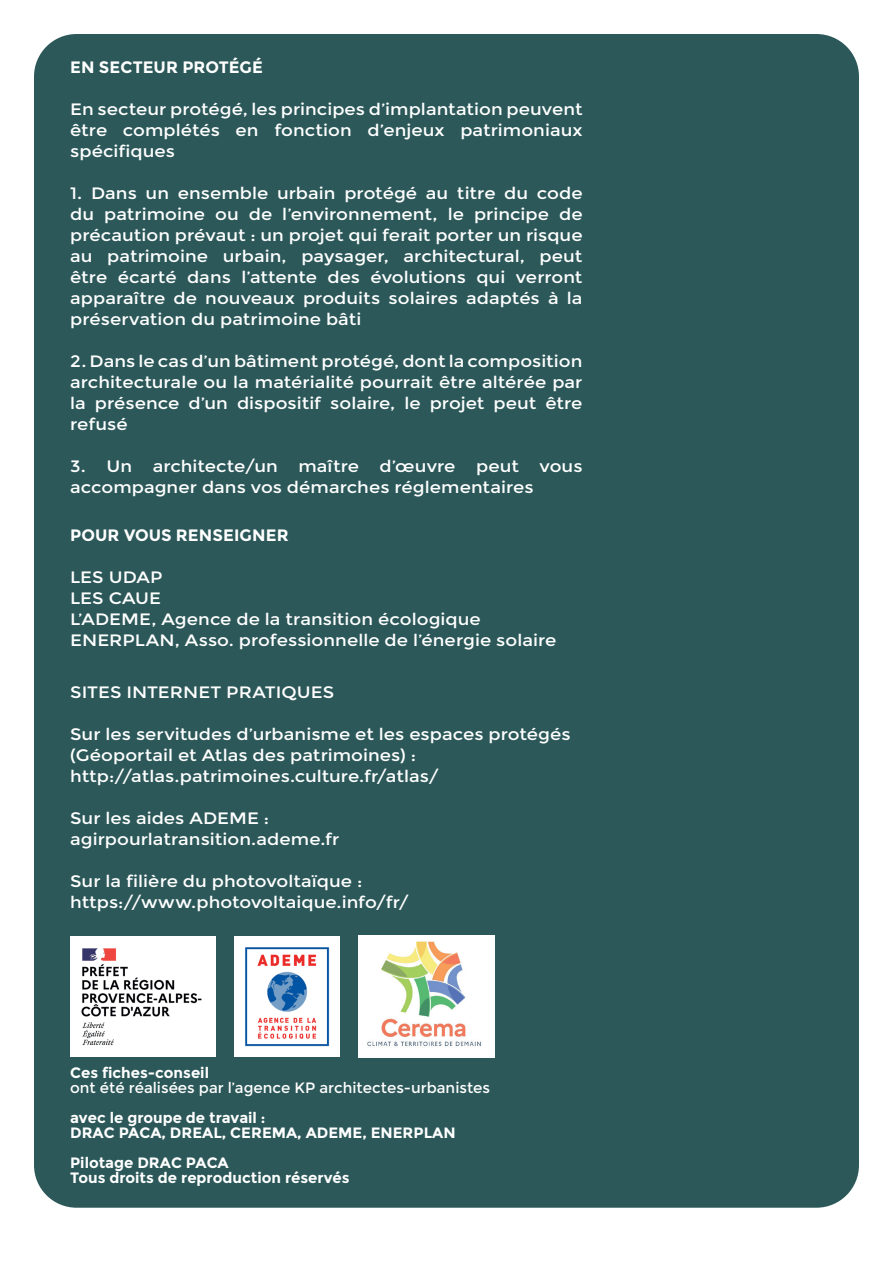
<style>
.page{position:relative;width:893px;height:1263px;background:#fff}
.page>*{position:absolute;margin:0;border:0;box-sizing:border-box;transform-origin:0 0}
.t1{font:16.5px/21px "Montserrat";color:#fff;scale:1.1 1}
.t2{font:700 16.5px "Montserrat";letter-spacing:.005em;color:#fff}
.t3{font:700 15px/15px "Montserrat";color:#fff}
.t4{font:15px "Montserrat";color:#fff}
</style>
<div class="page">
<div style="left:34px;top:34px;width:825px;height:1174px;background:#2c5859;border-radius:43px"></div>
<img style="left:234px;top:936px;width:106px;height:121px">
<img style="left:70px;top:936px;width:146px;height:121px">
<img style="left:358px;top:936px;width:137px;height:121px">
<p class="t2" style="left:70px;top:57px;width:194px">EN SECTEUR PROTÉGÉ</p>
<p class="t1" style="left:70px;top:98px;width:467px;text-align:justify">En secteur protégé, les principes d’implantation peuvent être complétés en fonction d’enjeux patrimoniaux spécifiques</p>
<p class="t1" style="left:70px;top:182px;width:467px;text-align:justify">1. Dans un ensemble urbain protégé au titre du code du patrimoine ou de l’environnement, le principe de précaution prévaut : un projet qui ferait porter un risque au patrimoine urbain, paysager, architectural, peut être écarté dans l’attente des évolutions qui verront apparaître de nouveaux produits solaires adaptés à la préservation du patrimoine bâti</p>
<p class="t1" style="left:70px;top:350px;width:467px;text-align:justify">2. Dans le cas d’un bâtiment protégé, dont la composition architecturale ou la matérialité pourrait être altérée par la présence d’un dispositif solaire, le projet peut être refusé</p>
<p class="t1" style="left:70px;top:455px;width:467px">3. Un architecte/un maître d’œuvre peut vous accompagner dans vos démarches réglementaires</p>
<p class="t2" style="left:70px;top:525px;width:220px">POUR VOUS RENSEIGNER</p>
<p class="t1" style="left:70px;top:567px;width:443px">LES UDAP<br>LES CAUE<br>L’ADEME, Agence de la transition écologique<br>ENERPLAN, Asso. professionnelle de l’énergie solaire</p>
<p class="t1" style="left:70px;top:682px;width:241px">SITES INTERNET PRATIQUES</p>
<p class="t1" style="left:70px;top:724px;width:456px">Sur les servitudes d’urbanisme et les espaces protégés (Géoportail et Atlas des patrimoines) : http://atlas.patrimoines.culture.fr/atlas/</p>
<p class="t1" style="left:70px;top:808px;width:246px">Sur les aides ADEME : agirpourlatransition.ademe.fr</p>
<p class="t1" style="left:70px;top:871px;width:310px">Sur la filière du photovoltaïque : https://www.photovoltaique.info/fr/</p>
<p class="t3" style="left:70px;top:1065px;width:140px">Ces fiches-conseil</p>
<p class="t4" style="left:70px;top:1079px;width:421px">ont été réalisées par l’agence KP architectes-urbanistes</p>
<p class="t3" style="left:70px;top:1110px;width:387px">avec le groupe de travail :<br>DRAC PACA, DREAL, CEREMA, ADEME, ENERPLAN</p>
<p class="t3" style="left:70px;top:1155px;width:281px">Pilotage DRAC PACA<br>Tous droits de reproduction réservés</p>
</div>
